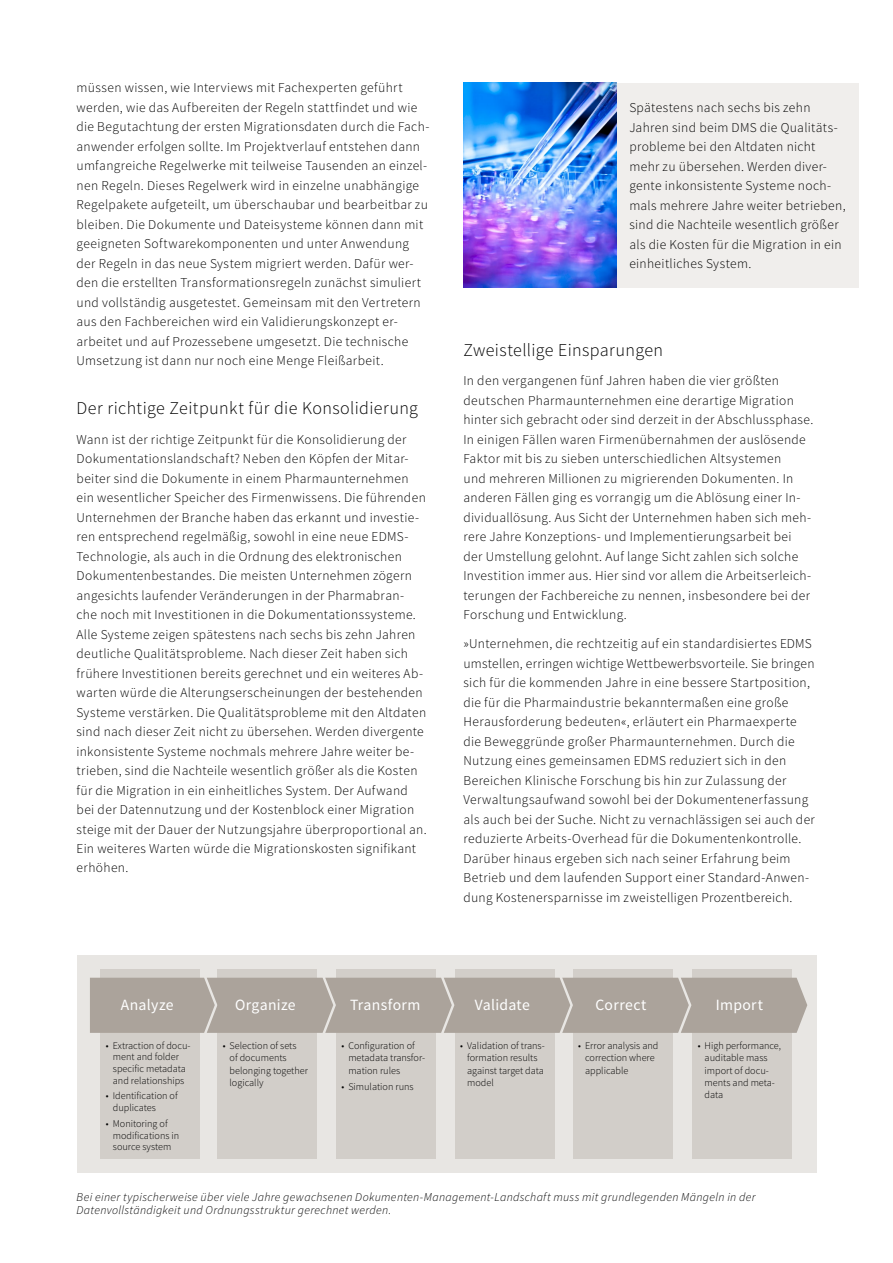
<style>
.page{position:relative;width:893px;height:1263px;background:#fff}
.page>*{position:absolute;margin:0;border:0;box-sizing:border-box;transform-origin:0 0}
.t1{font:300 18px "Source Sans Pro";letter-spacing:.02em;color:#000}
.t2{font:15.6px "Source Sans Pro";letter-spacing:.02em;color:#fff}
.t3{font:300 13.5px/19.5px "Source Sans Pro";letter-spacing:.025em;color:#000}
.t4{font:italic 300 12px/13.5px "Source Sans Pro";letter-spacing:.025em;color:#000}
.t5{font:300 10.2px/12.5px "Source Sans Pro";color:#000}
</style>
<div class="page">
<div style="left:617px;top:83px;width:242px;height:205px;background:#f0eeec"></div>
<div style="left:77px;top:955px;width:739px;height:218px;background:#e8e6e3"></div>
<div style="left:217px;top:969px;width:100px;height:190px;background:#d2cec9"></div>
<div style="left:100px;top:969px;width:100px;height:190px;background:#d2cec9"></div>
<div style="left:336px;top:969px;width:100px;height:190px;background:#d2cec9"></div>
<div style="left:455px;top:969px;width:100px;height:190px;background:#d2cec9"></div>
<div style="left:573px;top:969px;width:100px;height:190px;background:#d2cec9"></div>
<div style="left:692px;top:969px;width:100px;height:190px;background:#d2cec9"></div>
<div style="left:90px;top:978px;width:717px;height:55px;background:#aba39b"></div>
<img style="left:463px;top:83px;width:154px;height:205px">
<p class="t3" style="left:77px;top:78px;width:354px">müssen wissen, wie Interviews mit Fachexperten geführt werden, wie das Aufbereiten der Regeln stattfindet und wie die Begutachtung der ersten Migrationsdaten durch die Fach&shy;anwender erfolgen sollte. Im Projektverlauf entstehen dann umfangreiche Regelwerke mit teilweise Tausenden an einzel&shy;nen Regeln. Dieses Regelwerk wird in einzelne unabhängige Regelpakete aufgeteilt, um überschaubar und bearbeitbar zu bleiben. Die Dokumente und Dateisysteme können dann mit geeigneten Softwarekomponenten und unter Anwendung der Regeln in das neue System migriert werden. Dafür wer&shy;den die erstellten Transformationsregeln zunächst simuliert und vollständig ausgetestet. Gemeinsam mit den Vertretern aus den Fachbereichen wird ein Validierungskonzept er&shy;arbeitet und auf Prozessebene umgesetzt. Die technische Umsetzung ist dann nur noch eine Menge Fleißarbeit.</p>
<h1 class="t1" style="left:77px;top:397px;width:343px">Der richtige Zeitpunkt für die Konsolidierung</h1>
<p class="t3" style="left:77px;top:429px;width:352px">Wann ist der richtige Zeitpunkt für die Konsolidierung der Dokumentationslandschaft? Neben den Köpfen der Mitar&shy;beiter sind die Dokumente in einem Pharmaunternehmen ein wesentlicher Speicher des Firmenwissens. Die führenden Unternehmen der Branche haben das erkannt und investie&shy;ren entsprechend regelmäßig, sowohl in eine neue EDMS-Technologie, als auch in die Ordnung des elektronischen Dokumentenbestandes. Die meisten Unternehmen zögern angesichts laufender Veränderungen in der Pharmabran&shy;che noch mit Investitionen in die Dokumentationssysteme.<br>Alle Systeme zeigen spätestens nach sechs bis zehn Jahren deutliche Qualitätsprobleme. Nach dieser Zeit haben sich frühere Investitionen bereits gerechnet und ein weiteres Ab&shy;warten würde die Alterungserscheinungen der bestehenden Systeme verstärken. Die Qualitätsprobleme mit den Altdaten sind nach dieser Zeit nicht zu übersehen. Werden divergente inkonsistente Systeme nochmals mehrere Jahre weiter be&shy;trieben, sind die Nachteile wesentlich größer als die Kosten für die Migration in ein einheitliches System. Der Aufwand bei der Datennutzung und der Kostenblock einer Migration steige mit der Dauer der Nutzungsjahre überproportional an.<br>Ein weiteres Warten würde die Migrationskosten signifikant erhöhen.</p>
<p class="t3" style="left:629px;top:98px;width:218px">Spätestens nach sechs bis zehn Jahren sind beim DMS die Qualitäts&shy;probleme bei den Altdaten nicht mehr zu übersehen. Werden diver&shy;gente inkonsistente Systeme noch&shy;mals mehrere Jahre weiter betrieben, sind die Nachteile wesentlich größer als die Kosten für die Migration in ein einheitliches System.</p>
<h1 class="t1" style="left:463px;top:339px;width:201px">Zweistellige Einsparungen</h1>
<p class="t3" style="left:463px;top:371px;width:351px">In den vergangenen fünf Jahren haben die vier größten deutschen Pharmaunternehmen eine derartige Migration hinter sich gebracht oder sind derzeit in der Abschlussphase.<br>In einigen Fällen waren Firmenübernahmen der auslösende Faktor mit bis zu sieben unterschiedlichen Altsystemen<br>und mehreren Millionen zu migrierenden Dokumenten. In anderen Fällen ging es vorrangig um die Ablösung einer In&shy;dividuallösung. Aus Sicht der Unternehmen haben sich meh&shy;rere Jahre Konzeptions- und Implementierungsarbeit bei der Umstellung gelohnt. Auf lange Sicht zahlen sich solche Investition immer aus. Hier sind vor allem die Arbeitserleich&shy;terungen der Fachbereiche zu nennen, insbesondere bei der Forschung und Entwicklung.</p>
<p class="t3" style="left:463px;top:634px;width:353px">»Unternehmen, die rechtzeitig auf ein standardisiertes EDMS umstellen, erringen wichtige Wettbewerbsvorteile. Sie bringen sich für die kommenden Jahre in eine bessere Startposition, die für die Pharmaindustrie bekanntermaßen eine große Herausforderung bedeuten«, erläutert ein Pharmaexperte die Beweggründe großer Pharmaunternehmen. Durch die Nutzung eines gemeinsamen EDMS reduziert sich in den Bereichen Klinische Forschung bis hin zur Zulassung der Verwaltungsaufwand sowohl bei der Dokumentenerfassung als auch bei der Suche. Nicht zu vernachlässigen sei auch der reduzierte Arbeits-Overhead für die Dokumentenkontrolle.<br>Darüber hinaus ergeben sich nach seiner Erfahrung beim Betrieb und dem laufenden Support einer Standard-Anwen&shy;dung Kostenersparnisse im zweistelligen Prozentbereich.</p>
<p class="t2" style="left:121px;top:995px;width:54px">Analyze</p>
<p class="t2" style="left:235px;top:995px;width:62px">Organize</p>
<p class="t2" style="left:350px;top:995px;width:72px">Transform</p>
<p class="t2" style="left:475px;top:995px;width:57px">Validate</p>
<p class="t2" style="left:595px;top:995px;width:53px">Correct</p>
<p class="t2" style="left:716px;top:995px;width:49px">Import</p>
<p class="t5" style="left:106px;top:1039px;width:85px;line-height:11.7px;text-align:center">• Extraction of docu&shy;ment and folder specific metadata and relationships</p>
<p class="t5" style="left:113px;top:1090px;width:66px;line-height:11.7px;text-indent:-7px">• Identification of duplicates</p>
<p class="t5" style="left:113px;top:1118px;width:68px;line-height:11.7px;text-indent:-7px">• Monitoring of modifications in source system</p>
<p class="t5" style="left:467px;top:1039px;width:79px;text-indent:-7px">• Validation of trans&shy;formation results against target data model</p>
<p class="t5" style="left:585px;top:1039px;width:75px;text-indent:-7px">• Error analysis and correction where applicable</p>
<p class="t5" style="left:705px;top:1039px;width:78px;text-indent:-7px">• High performance, auditable mass import of docu&shy;ments and meta&shy;data</p>
<p class="t5" style="left:230px;top:1039px;width:80px;text-indent:-7px">• Selection of sets<br>of documents belonging together logically</p>
<p class="t5" style="left:348px;top:1039px;width:78px;text-indent:-7px">• Configuration of metadata transfor&shy;mation rules</p>
<p class="t5" style="left:341px;top:1080px;width:74px">• Simulation runs</p>
<p class="t4" style="left:77px;top:1190px;width:681px">Bei einer typischerweise über viele Jahre gewachsenen Dokumenten-Management-Landschaft muss mit grundlegenden Mängeln in der<br>Datenvollständigkeit und Ordnungsstruktur gerechnet werden.</p>
</div>
